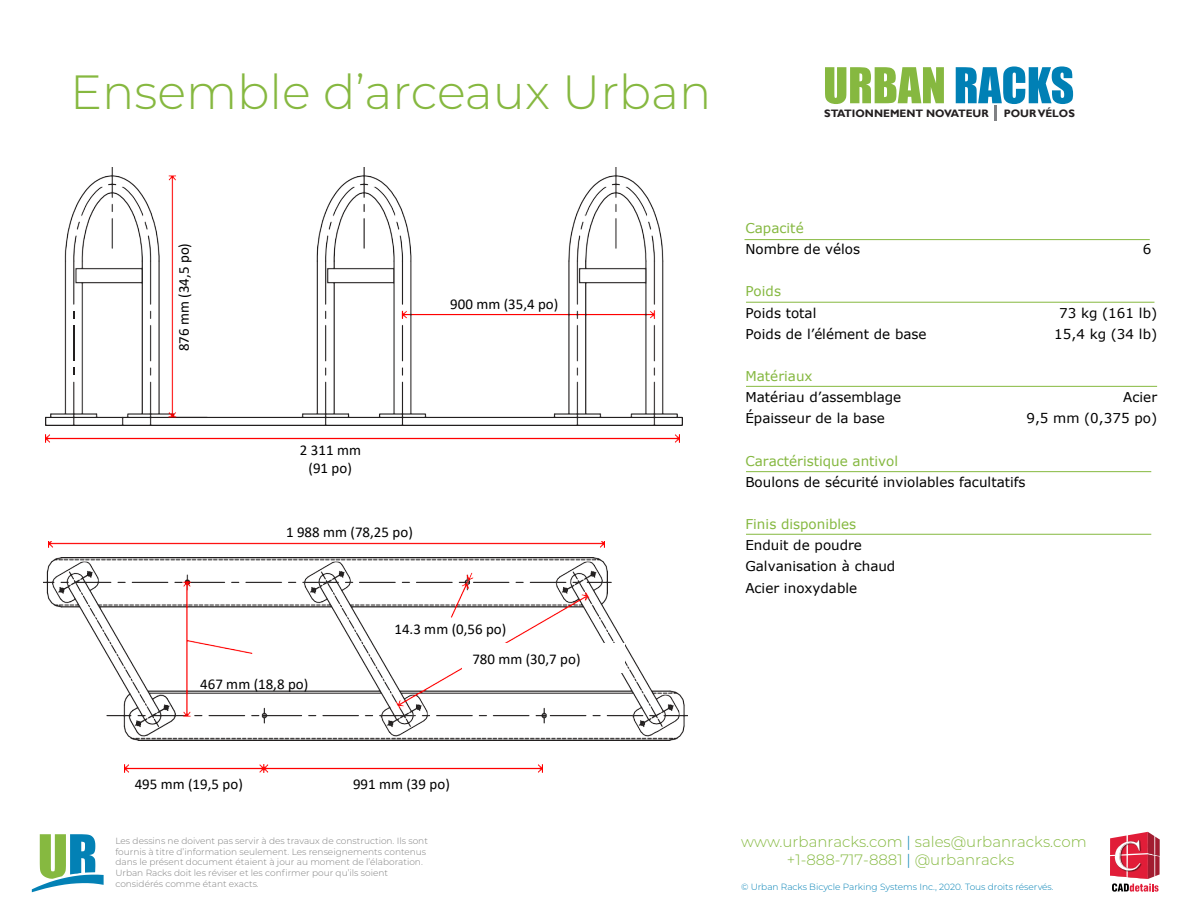
<style>
.page{position:relative;width:1188px;height:918px;background:#fff}
.page>*{position:absolute;margin:0;border:0;box-sizing:border-box;transform-origin:0 0}
.t1{font:300 48px "Montserrat";color:#86b840}
.t2{font:15px/18.3px "Calibri";color:#000;text-align:center}
.t3{font:300 15px/18px "Montserrat";color:#85b940}
.t4{font:13.5px/21px "Verdana";letter-spacing:.005em;color:#000}
.t5{font:13.5px "Verdana";letter-spacing:.005em;color:#85b840}
.t6{font:700 10.8px "Gill Sans";color:#231f20}
.t7{font:300 9px/10.8px "Montserrat";color:#808080}
.t8{font:300 9px "Montserrat";color:#0080b5}
.s1{color:#0480b4}
</style>
<div class="page">
<svg style="left:32px;top:834px;width:72px;height:58px"></svg>
<svg style="left:1110px;top:832px;width:50px;height:60px"></svg>
<svg style="left:825px;top:67px;width:119px;height:37px"></svg>
<svg style="left:956px;top:66px;width:117px;height:55px"></svg>
<img style="left:43px;top:557px;width:644px;height:184px">
<img style="left:45px;top:167px;width:638px;height:259px">
<svg style="left:73px;top:368px;width:2px;height:7px"></svg>
<img style="left:73px;top:325px;width:2px;height:36px">
<svg style="left:73px;top:311px;width:2px;height:7px"></svg>
<img style="left:49px;top:541px;width:556px;height:7px">
<img style="left:46px;top:435px;width:634px;height:7px">
<img style="left:124px;top:765px;width:419px;height:8px">
<div style="left:462px;top:644px;width:162px;height:29px;background:#fff"></div>
<h1 class="t1" style="left:70px;top:59px;width:643px">Ensemble d’arceaux Urban</h1>
<p class="t6" style="left:824px;top:106px;width:166px">STATIONNEMENT NOVATEUR</p>
<p class="t6" style="left:1004px;top:106px;width:73px">POUR VÉLOS</p>
<h2 class="t2" style="left:174px;top:351px;width:110px;rotate:-90deg">876 mm (34,5 po)</h2>
<h2 class="t2" style="left:450px;top:295px;width:110px">900 mm (35,4 po)</h2>
<h2 class="t2" style="left:300px;top:440px;width:63px">2 311 mm (91 po)</h2>
<h2 class="t2" style="left:286px;top:523px;width:128px">1 988 mm (78,25 po)</h2>
<h2 class="t2" style="left:394px;top:620px;width:113px">14.3 mm (0,56 po)</h2>
<h2 class="t2" style="left:200px;top:674px;width:110px">467 mm (18,8 po)</h2>
<h2 class="t2" style="left:472px;top:649px;width:110px">780 mm (30,7 po)</h2>
<h2 class="t2" style="left:135px;top:774px;width:110px">495 mm (19,5 po)</h2>
<h2 class="t2" style="left:353px;top:774px;width:98px">991 mm (39 po)</h2>
<h3 class="t5" style="left:745px;top:219px;width:60px">Capacité</h3>
<h3 class="t4" style="left:745px;top:239px;width:116px">Nombre de vélos</h3>
<h3 class="t4" style="left:1143px;top:239px;width:10px">6</h3>
<h3 class="t5" style="left:745px;top:282px;width:37px">Poids</h3>
<h3 class="t4" style="left:745px;top:302px;width:73px">Poids total</h3>
<h3 class="t4" style="left:1059px;top:302px;width:100px">73 kg (161 lb)</h3>
<h3 class="t4" style="left:745px;top:323px;width:183px">Poids de l’élément de base</h3>
<h3 class="t4" style="left:1054px;top:323px;width:104px">15,4 kg (34 lb)</h3>
<h3 class="t5" style="left:745px;top:367px;width:69px">Matériaux</h3>
<h3 class="t4" style="left:745px;top:387px;width:157px">Matériau d’assemblage</h3>
<h3 class="t4" style="left:1123px;top:387px;width:35px">Acier</h3>
<h3 class="t4" style="left:745px;top:408px;width:141px">Épaisseur de la base</h3>
<h3 class="t4" style="left:1026px;top:408px;width:132px">9,5 mm (0,375 po)</h3>
<h3 class="t5" style="left:745px;top:451px;width:154px">Caractéristique antivol</h3>
<h3 class="t4" style="left:745px;top:471px;width:282px">Boulons de sécurité inviolables facultatifs</h3>
<h3 class="t5" style="left:745px;top:515px;width:112px">Finis disponibles</h3>
<h3 class="t4" style="left:745px;top:535px;width:151px">Enduit de poudre<br>Galvanisation à chaud<br>Acier inoxydable</h3>
<p class="t7" style="left:115px;top:835px;width:314px">Les dessins ne doivent pas servir à des travaux de construction. Ils sont fournis à titre d’information seulement. Les renseignements contenus dans le présent document étaient à jour au moment de l’élaboration.<br>Urban Racks doit les réviser et les confirmer pour qu’ils soient considérés comme étant exacts.</p>
<h2 class="t3" style="left:787px;top:832px;width:301px;text-indent:-46px">www.urbanracks.com <span class="s1">|</span> sales@urbanracks.com +1-888-717-8881 <span class="s1">|</span> @urbanracks</h2>
<p class="t8" style="left:741px;top:880px;width:314px">© Urban Racks Bicycle Parking Systems Inc., 2020. Tous droits réservés.</p>
</div>
